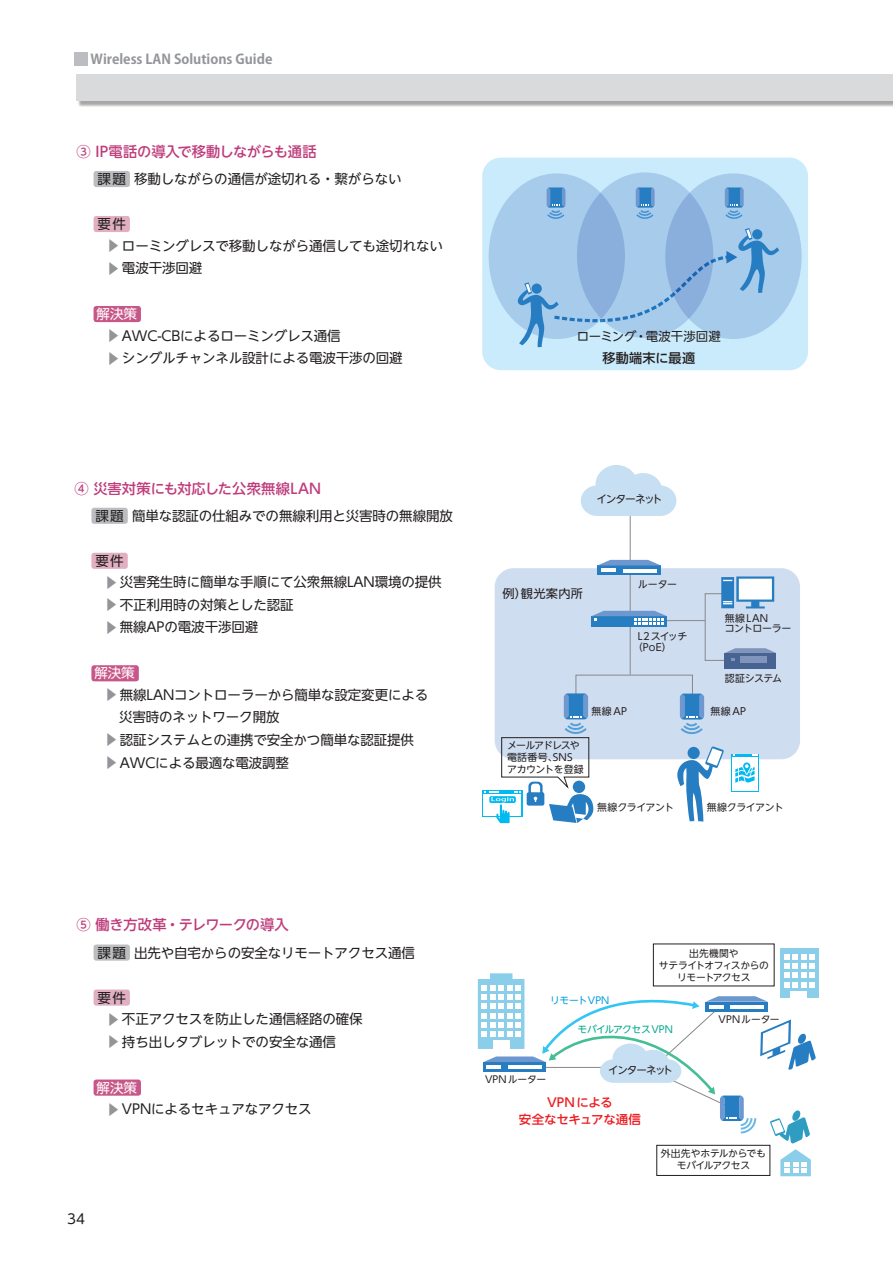
<style>
.page{position:relative;width:893px;height:1263px;background:#fff}
.page>*{position:absolute;margin:0;border:0;box-sizing:border-box;transform-origin:0 0}
.t1{font:500 14.25px "UD Shin Go NT Pr 6 N";letter-spacing:-.01em;color:#bf3d7c}
.t2{font:13.5px/22.2px "UD Shin Go NT Pr 6 N";letter-spacing:-.01em;color:#231f20}
.t3{font:700 13.5px "Koz Go Pr 6 N";color:#939598}
.t4{font:13.5px "UD Shin M Go Pro";color:#231f20}
.t5{font:500 13.2px "UD Shin Go NT Pr 6 N";letter-spacing:.015em;color:#231f20}
.t6{font:12.45px "UD Shin Go NT Pr 6 N";letter-spacing:-.01em;color:#231f20}
.t7{font:500 12.15px/16.2px "UD Shin Go NT Pr 6 N";letter-spacing:-.015em;color:#ee1d23;text-align:center}
.t8{font:11.85px "UD Shin Go NT Pr 6 N";letter-spacing:.02em;color:#231f20}
.t9{font:10.65px "UD Shin Go NT Pr 6 N";letter-spacing:-.11em;color:#231f20}
.t10{font:10.5px "UD Shin Go NT Pr 6 N";letter-spacing:-.11em;color:#231f20}
.t11{font:9.9px/10.6px "UD Shin Go NT Pr 6 N";letter-spacing:-.03em;color:#231f20}
.t12{font:9.9px/12.3px "UD Shin Go NT Pr 6 N";letter-spacing:-.055em;color:#231f20}
.t13{font:9.75px/12px "UD Shin Go NT Pr 6 N";letter-spacing:-.03em;color:#231f20;text-align:center}
.t14{font:9.75px "UD Shin Go NT Pr 6 N";letter-spacing:.01em;color:#231f20}
.t15{font:9.75px "UD Shin Go NT Pr 6 N";letter-spacing:-.035em;color:#00a78b}
.t16{font:9.75px "UD Shin Go NT Pr 6 N";color:#009de0}
.s1{font-family:"UD Shin M Go Pro";font-size:14.25px;color:#939598}
.s2{color:#fff}
</style>
<div class="page">
<div style="left:482px;top:158px;width:326px;height:212px;background:#caebfb;border-radius:19px"></div>
<div style="left:577px;top:172px;width:136px;height:166px;background:#a7cbeb;border-radius:50%"></div>
<svg style="left:489px;top:173px;width:136px;height:166px;background:#a3c7e9"></svg>
<svg style="left:665px;top:173px;width:137px;height:166px;background:#a3c7e9"></svg>
<svg style="left:547px;top:187px;width:18px;height:32px"></svg>
<svg style="left:636px;top:187px;width:19px;height:32px"></svg>
<svg style="left:725px;top:187px;width:19px;height:32px"></svg>
<svg style="left:518px;top:228px;width:261px;height:119px"></svg>
<div style="left:495px;top:568px;width:305px;height:191px;background:#cfddf0;border-radius:19px"></div>
<div style="left:575px;top:675px;width:118px;height:25px;border:1px solid #86888b"></div>
<hr style="left:630px;top:510px;width:1px;height:164px;background:#86888b">
<hr style="left:602px;top:620px;width:103px;height:1px;background:#86888b">
<svg style="left:581px;top:465px;width:95px;height:51px"></svg>
<div style="left:597px;top:565px;width:64px;height:10px;background:#277dc1"></div>
<svg style="left:599px;top:560px;width:61px;height:5px"></svg>
<hr style="left:601px;top:569px;width:14px;height:3px;background:#fff">
<hr style="left:623px;top:569px;width:34px;height:3px;background:#fff">
<svg style="left:591px;top:624px;width:76px;height:2px"></svg>
<svg style="left:591px;top:611px;width:76px;height:13px"></svg>
<svg style="left:680px;top:694px;width:24px;height:40px"></svg>
<div style="left:725px;top:653px;width:51px;height:15px;background:#476391"></div>
<div style="left:740px;top:657px;width:27px;height:6px;background:#8194bc"></div>
<svg style="left:677px;top:746px;width:47px;height:75px"></svg>
<svg style="left:704px;top:576px;width:72px;height:85px"></svg>
<div style="left:731px;top:754px;width:28px;height:37px;background:linear-gradient(to right,#00baf1,#00baf1)"></div>
<div style="left:733px;top:757px;width:25px;height:34px;background:#fff"></div>
<svg style="left:735px;top:762px;width:20px;height:21px"></svg>
<svg style="left:482px;top:790px;width:2px;height:27px"></svg>
<svg style="left:484px;top:693px;width:110px;height:130px"></svg>
<div style="left:780px;top:949px;width:39px;height:49px;background:#8bceea"></div>
<svg style="left:478px;top:954px;width:338px;height:222px"></svg>
<div style="left:74px;top:53px;width:14px;height:13px;background:#bcbdc0"></div>
<div style="left:77px;top:75px;width:816px;height:32px;background:#231f20;opacity:.4"></div>
<div style="left:77px;top:74px;width:816px;height:27px;background:#d9dadc"></div>
<div style="left:94px;top:171px;width:36px;height:16px;background:#bcbdc0;border-radius:3px"></div>
<div style="left:94px;top:216px;width:36px;height:16px;background:#e2afc2;border-radius:3px"></div>
<div style="left:94px;top:306px;width:47px;height:16px;background:#c85789;border-radius:3px"></div>
<div style="left:91px;top:508px;width:37px;height:16px;background:#bcbdc0;border-radius:3px"></div>
<div style="left:91px;top:553px;width:37px;height:16px;background:#e2afc2;border-radius:3px"></div>
<div style="left:91px;top:665px;width:48px;height:16px;background:#c85789;border-radius:3px"></div>
<div style="left:94px;top:944px;width:36px;height:17px;background:#bcbdc0;border-radius:3px"></div>
<div style="left:94px;top:989px;width:36px;height:17px;background:#e2afc2;border-radius:3px"></div>
<div style="left:94px;top:1079px;width:47px;height:17px;background:#c85789;border-radius:3px"></div>
<p class="t3" style="left:91px;top:52px;width:183px">Wireless LAN Solutions Guide</p>
<p class="t1" style="left:77px;top:140px;width:242px">③ IP電話の導入で移動しながらも通話</p>
<p class="t2" style="left:98px;top:168px;width:306px">課題 移動しながらの通信が途切れる・繋がらない</p>
<p class="t2" style="left:106px;top:213px;width:338px;text-indent:-9px">要件<br><span class="s1">▶</span>ローミングレスで移動しながら通信しても途切れない<span class="s1">▶</span>電波干渉回避</p>
<p class="t2" style="left:106px;top:303px;width:298px;text-indent:-10px"><span class="s2">解決策<br></span><span class="s1">▶</span>AWC-CBによるローミングレス通信<br><span class="s1">▶</span>シングルチャンネル設計による電波干渉の回避</p>
<p class="t6" style="left:577px;top:327px;width:145px">ローミング・電波干渉回避</p>
<p class="t5" style="left:602px;top:347px;width:94px">移動端末に最適</p>
<p class="t1" style="left:74px;top:476px;width:248px">④ 災害対策にも対応した公衆無線LAN</p>
<p class="t2" style="left:95px;top:504px;width:359px">課題 簡単な認証の仕組みでの無線利用と災害時の無線開放</p>
<p class="t2" style="left:104px;top:549px;width:339px;text-indent:-9px">要件<br><span class="s1">▶</span>災害発生時に簡単な手順にて公衆無線LAN環境の提供<span class="s1">▶</span>不正利用時の対策とした認証<br><span class="s1">▶</span>無線APの電波干渉回避</p>
<p class="t2" style="left:104px;top:662px;width:326px;text-indent:-10px"><span class="s2">解決策<br></span><span class="s1">▶</span>無線LANコントローラーから簡単な設定変更による　災害時のネットワーク開放<br><span class="s1">▶</span>認証システムとの連携で安全かつ簡単な認証提供<span class="s1">▶</span>AWCによる最適な電波調整</p>
<p class="t9" style="left:596px;top:490px;width:68px">インターネット</p>
<p class="t8" style="left:503px;top:584px;width:82px">例）観光案内所</p>
<p class="t11" style="left:638px;top:579px;width:41px">ルーター</p>
<p class="t11" style="left:633px;top:631px;width:56px;text-indent:5px">L2 スイッチ（PoE）</p>
<p class="t11" style="left:725px;top:612px;width:68px">無線LAN<br>コントローラー</p>
<p class="t11" style="left:725px;top:673px;width:59px">認証システム</p>
<p class="t11" style="left:592px;top:705px;width:37px">無線AP</p>
<p class="t11" style="left:711px;top:705px;width:37px">無線AP</p>
<p class="t12" style="left:507px;top:738px;width:78px">メールアドレスや電話番号、SNSアカウントを登録</p>
<p class="t11" style="left:597px;top:801px;width:78px">無線クライアント</p>
<p class="t11" style="left:707px;top:801px;width:78px">無線クライアント</p>
<p class="t1" style="left:77px;top:913px;width:214px">⑤ 働き方改革・テレワークの導入</p>
<p class="t2" style="left:98px;top:941px;width:319px">課題 出先や自宅からの安全なリモートアクセス通信</p>
<p class="t2" style="left:106px;top:986px;width:258px;text-indent:-9px">要件<br><span class="s1">▶</span>不正アクセスを防止した通信経路の確保<span class="s1">▶</span>持ち出しタブレットでの安全な通信</p>
<p class="t2" style="left:106px;top:1076px;width:207px;line-height:21.6px;text-indent:-10px"><span class="s2">解決策<br></span><span class="s1">▶</span>VPNによるセキュアなアクセス</p>
<p class="t4" style="left:67px;top:1208px;width:19px">34</p>
<p class="t16" style="left:550px;top:993px;width:61px">リモートVPN</p>
<p class="t13" style="left:659px;top:947px;width:112px">出先機関や<br>サテライトオフィスからのリモートアクセス</p>
<p class="t14" style="left:485px;top:1071px;width:63px">VPNルーター</p>
<p class="t15" style="left:577px;top:1022px;width:97px">モバイルアクセスVPN</p>
<p class="t10" style="left:608px;top:1061px;width:66px">インターネット</p>
<p class="t7" style="left:519px;top:1094px;width:123px">VPNによる<br>安全なセキュアな通信</p>
<p class="t14" style="left:719px;top:1011px;width:63px">VPNルーター</p>
<p class="t13" style="left:661px;top:1147px;width:106px">外出先やホテルからでもモバイルアクセス</p>
</div>
